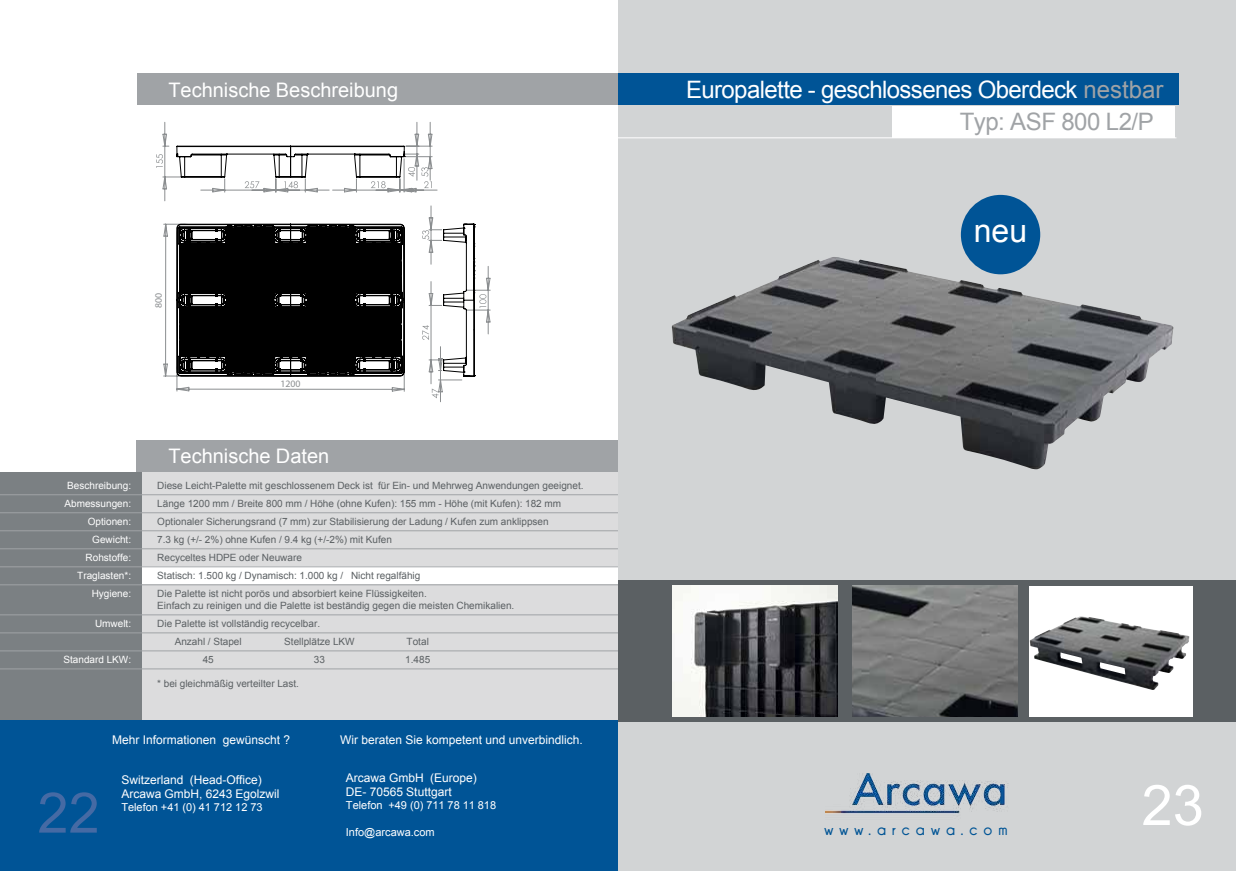
<style>
.page{position:relative;width:1236px;height:871px;background:#fff}
.page>*{position:absolute;margin:0;border:0;box-sizing:border-box;transform-origin:0 0}
.t1{font:56px "Arial";color:#fff}
.t2{font:56px "Arial";color:#456aa4}
.t3{font:32px "Arial";color:#fff}
.t4{font:24px/32px "Arial";letter-spacing:-.025em;color:#fff}
.t5{font:20px "Arial";color:#fff}
.t6{font:700 16px "Champagne&Limousines";letter-spacing:.38em;color:#005495}
.t7{font:12px/14.4px "Arial";color:#fff}
.t8{font:11px "Arial";color:#fff}
.t9{font:10px/12px "Arial";color:#5b6063}
.t10{font:10px "Arial";color:#fff}
.t11{font:9.8px "Myriad Pro";color:#8b8e90}
.s1{color:#a0a3a6}
</style>
<div class="page">
<div style="left:618px;top:720px;width:618px;height:150px;background:#d2d4d5"></div>
<img style="left:825px;top:773px;width:183px;height:41px">
<div style="left:136px;top:471px;width:482px;height:249px;background:#dcdcdd"></div>
<div style="left:136px;top:566px;width:482px;height:18px;background:#fff"></div>
<div style="left:0;top:471px;width:142px;height:249px;background:#7b8083"></div>
<div style="left:136px;top:440px;width:482px;height:31px;background:#a0a3a6"></div>
<hr style="left:0;top:494px;width:618px;height:1px;background:#a0a3a6">
<hr style="left:0;top:512px;width:618px;height:1px;background:#a0a3a6">
<hr style="left:0;top:530px;width:618px;height:1px;background:#a0a3a6">
<hr style="left:0;top:548px;width:618px;height:1px;background:#a0a3a6">
<hr style="left:0;top:566px;width:618px;height:1px;background:#a0a3a6">
<hr style="left:0;top:584px;width:618px;height:1px;background:#a0a3a6">
<hr style="left:0;top:614px;width:618px;height:1px;background:#a0a3a6">
<hr style="left:0;top:632px;width:618px;height:1px;background:#a0a3a6">
<hr style="left:0;top:650px;width:618px;height:1px;background:#a0a3a6">
<hr style="left:0;top:668px;width:618px;height:1px;background:#a0a3a6">
<div style="left:618px;top:0;width:618px;height:590px;background:#d2d4d5"></div>
<div style="left:618px;top:74px;width:560px;height:31px;background:#005496"></div>
<div style="left:892px;top:106px;width:282px;height:31px;background:#fff"></div>
<div style="left:137px;top:74px;width:481px;height:31px;background:#a0a3a6"></div>
<hr style="left:618px;top:137px;width:558px;height:1px;background:#fff">
<div style="left:618px;top:580px;width:618px;height:141px;background:#5b6063"></div>
<svg style="left:156px;top:154px;width:6px;height:14px"></svg>
<svg style="left:162px;top:122px;width:329px;height:280px"></svg>
<svg style="left:176px;top:145px;width:299px;height:234px"></svg>
<img style="left:672px;top:585px;width:165px;height:131px">
<img style="left:853px;top:585px;width:164px;height:131px">
<div style="left:1029px;top:585px;width:164px;height:131px;background:#fff"></div>
<img style="left:1030px;top:616px;width:159px;height:73px">
<img style="left:671px;top:257px;width:503px;height:212px">
<div style="left:961px;top:195px;width:79px;height:79px;background:#005496;border-radius:50%"></div>
<div style="left:0;top:720px;width:618px;height:150px;background:#005496"></div>
<h3 class="t5" style="left:168px;top:77px;width:231px">Technische Beschreibung</h3>
<p class="t11" style="left:153px;top:308px;width:17px;rotate:-90deg">800</p>
<p class="t11" style="left:280px;top:378px;width:22px">1200</p>
<h3 class="t5" style="left:168px;top:443px;width:162px">Technische Daten</h3>
<p class="t10" style="left:67px;top:478px;width:65px">Beschreibung:</p>
<p class="t9" style="left:157px;top:479px;width:428px">Diese Leicht-Palette mit geschlossenem Deck ist für Ein- und Mehrweg Anwendungen geeignet.</p>
<p class="t10" style="left:64px;top:496px;width:68px">Abmessungen:</p>
<p class="t9" style="left:157px;top:497px;width:405px">Länge 1200 mm / Breite 800 mm / Höhe (ohne Kufen): 155 mm - Höhe (mit Kufen): 182 mm</p>
<p class="t10" style="left:88px;top:514px;width:45px">Optionen:</p>
<p class="t9" style="left:157px;top:515px;width:393px">Optionaler Sicherungsrand (7 mm) zur Stabilisierung der Ladung / Kufen zum anklippsen</p>
<p class="t10" style="left:92px;top:532px;width:40px">Gewicht:</p>
<p class="t9" style="left:157px;top:533px;width:236px">7.3 kg (+/- 2%) ohne Kufen / 9.4 kg (+/-2%) mit Kufen</p>
<p class="t10" style="left:86px;top:550px;width:47px">Rohstoffe:</p>
<p class="t9" style="left:157px;top:551px;width:146px">Recyceltes HDPE oder Neuware</p>
<p class="t10" style="left:77px;top:568px;width:55px">Traglasten*:</p>
<p class="t9" style="left:157px;top:569px;width:265px">Statisch: 1.500 kg / Dynamisch: 1.000 kg / Nicht regalfähig</p>
<p class="t10" style="left:92px;top:586px;width:41px">Hygiene:</p>
<p class="t9" style="left:157px;top:587px;width:359px">Die Palette ist nicht porös und absorbiert keine Flüssigkeiten.<br>Einfach zu reinigen und die Palette ist beständig gegen die meisten Chemikalien.</p>
<p class="t10" style="left:95px;top:616px;width:38px">Umwelt:</p>
<p class="t9" style="left:175px;top:614px;width:147px;line-height:18px;text-indent:-17px">Die Palette ist vollständig recycelbar.<br>Anzahl / Stapel</p>
<p class="t9" style="left:284px;top:635px;width:72px">Stellplätze LKW</p>
<p class="t9" style="left:407px;top:635px;width:24px">Total</p>
<p class="t10" style="left:63px;top:652px;width:69px">Standard LKW:</p>
<p class="t9" style="left:203px;top:653px;width:13px">45</p>
<p class="t9" style="left:314px;top:653px;width:13px">33</p>
<p class="t9" style="left:405px;top:653px;width:27px">1.485</p>
<p class="t9" style="left:157px;top:677px;width:143px">* bei gleichmäßig verteilter Last.</p>
<h1 class="t2" style="left:37px;top:776px;width:64px">22</h1>
<p class="t7" style="left:112px;top:732px;width:180px">Mehr Informationen gewünscht ?</p>
<p class="t7" style="left:340px;top:732px;width:244px">Wir beraten Sie kompetent und unverbindlich.</p>
<p class="t7" style="left:121px;top:772px;width:160px">Switzerland (Head-Office)<br>Arcawa GmbH, 6243 Egolzwil</p>
<p class="t8" style="left:121px;top:800px;width:143px">Telefon +41 (0) 41 712 12 73</p>
<p class="t7" style="left:346px;top:770px;width:132px">Arcawa GmbH (Europe)<br>DE- 70565 Stuttgart</p>
<p class="t8" style="left:346px;top:798px;width:152px">Telefon +49 (0) 711 78 11 818</p>
<p class="t8" style="left:346px;top:824px;width:90px">Info@arcawa.com</p>
<h3 class="t4" style="left:960px;top:74px;width:205px;text-indent:-274px">Europalette - geschlossenes Oberdeck <span class="s1">nestbar<br>Typ: ASF 800 L2/P</span></h3>
<h2 class="t3" style="left:974px;top:210px;width:55px">neu</h2>
<h3 class="t6" style="left:825px;top:820px;width:185px">www.arcawa.com</h3>
<h1 class="t1" style="left:1141px;top:768px;width:64px">23</h1>
</div>
